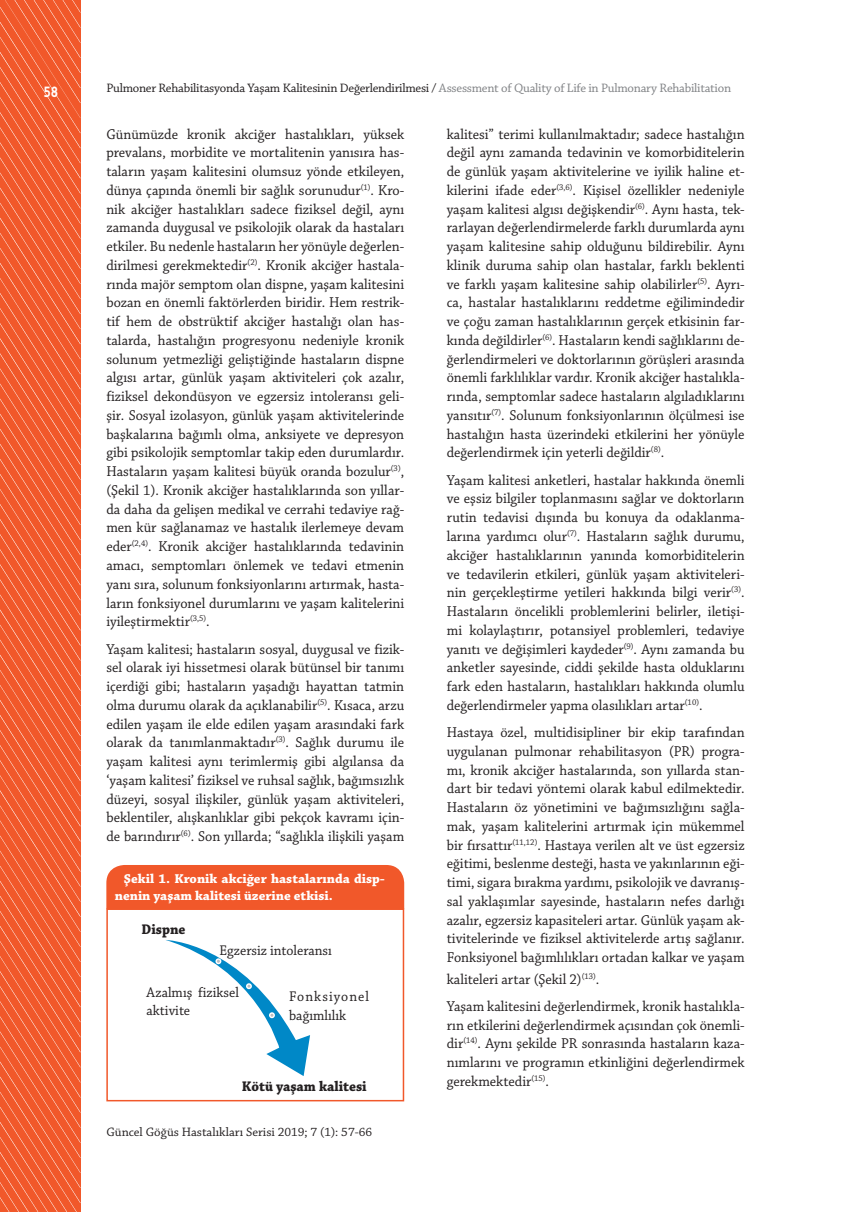
<style>
.page{position:relative;width:851px;height:1212px;background:#fff}
.page>*{position:absolute;margin:0;border:0;box-sizing:border-box;transform-origin:0 0}
.t1{font:15px/18.8px "Chaparral Pro";color:#231f20;text-align:justify;scale:.95 1}
.t2{font:700 15px "Alwyn OT";color:#fff;scale:.85 1}
.t3{font:14.7px/18.5px "Chaparral Pro";color:#231f20;scale:.95 1}
.t4{font:700 14.7px "Chaparral Pro";color:#231f20;scale:.95 1}
.t5{font:14.7px/18.5px "Chaparral Pro";letter-spacing:.055em;color:#231f20;scale:.95 1}
.t6{font:700 13.5px/16.2px "Chaparral Pro";color:#fff}
.t7{font:12.9px "Chaparral Pro";letter-spacing:-.02em;color:#231f20}
.t8{font:12.9px "Chaparral Pro";color:#231f20}
.s1{color:#808285}
</style>
<div class="page">
<svg style="left:0;top:0;width:80px;height:1212px;background:#f16136"></svg>
<svg style="left:166px;top:940px;width:144px;height:136px"></svg>
<div style="left:106px;top:865px;width:298px;height:43px;background:#f1582a"></div>
<div style="left:106px;top:908px;width:298px;height:193px;border:2px solid #f1582a"></div>
<p class="t2" style="left:43px;top:82px;width:19px">58</p>
<p class="t7" style="left:106px;top:81px;width:626px">Pulmoner Rehabilitasyonda Yaşam Kalitesinin Değerlendirilmesi / <span class="s1">Assessment of Quality of Life in Pulmonary Rehabilitation</span></p>
<p class="t1" style="left:106px;top:125px;width:315px">Günümüzde kronik akciğer hastalıkları, yüksek prevalans, morbidite ve mortalitenin yanısıra has&shy;taların yaşam kalitesini olumsuz yönde etkileyen, dünya çapında önemli bir sağlık sorunudur<sup>(1)</sup>. Kro&shy;nik akciğer hastalıkları sadece fiziksel değil, aynı zamanda duygusal ve psikolojik olarak da hastaları etkiler. Bu nedenle hastaların her yönüyle değerlen&shy;dirilmesi gerekmektedir<sup>(2)</sup>. Kronik akciğer hastala&shy;rında majör semptom olan dispne, yaşam kalitesini bozan en önemli faktörlerden biridir. Hem restrik&shy;tif hem de obstrüktif akciğer hastalığı olan has&shy;talarda, hastalığın progresyonu nedeniyle kronik solunum yetmezliği geliştiğinde hastaların dispne algısı artar, günlük yaşam aktiviteleri çok azalır, fiziksel dekondüsyon ve egzersiz intoleransı geli&shy;şir. Sosyal izolasyon, günlük yaşam aktivitelerinde başkalarına bağımlı olma, anksiyete ve depresyon gibi psikolojik semptomlar takip eden durumlardır.<br>Hastaların yaşam kalitesi büyük oranda bozulur<sup>(3)</sup>, (Şekil 1). Kronik akciğer hastalıklarında son yıllar&shy;da daha da gelişen medikal ve cerrahi tedaviye rağ&shy;men kür sağlanamaz ve hastalık ilerlemeye devam eder<sup>(2,4)</sup>. Kronik akciğer hastalıklarında tedavinin amacı, semptomları önlemek ve tedavi etmenin yanı sıra, solunum fonksiyonlarını artırmak, hasta&shy;ların fonksiyonel durumlarını ve yaşam kalitelerini iyileştirmektir<sup>(3,5)</sup>.</p>
<p class="t1" style="left:106px;top:640px;width:315px">Yaşam kalitesi; hastaların sosyal, duygusal ve fizik&shy;sel olarak iyi hissetmesi olarak bütünsel bir tanımı içerdiği gibi; hastaların yaşadığı hayattan tatmin olma durumu olarak da açıklanabilir<sup>(5)</sup>. Kısaca, arzu edilen yaşam ile elde edilen yaşam arasındaki fark olarak da tanımlanmaktadır<sup>(3)</sup>. Sağlık durumu ile yaşam kalitesi aynı terimlermiş gibi algılansa da ‘yaşam kalitesi’ fiziksel ve ruhsal sağlık, bağımsızlık düzeyi, sosyal ilişkiler, günlük yaşam aktiviteleri, beklentiler, alışkanlıklar gibi pekçok kavramı için&shy;de barındırır<sup>(6)</sup>. Son yıllarda; “sağlıkla ilişkili yaşam</p>
<p class="t1" style="left:446px;top:125px;width:315px">kalitesi” terimi kullanılmaktadır; sadece hastalığın değil aynı zamanda tedavinin ve komorbiditelerin de günlük yaşam aktivitelerine ve iyilik haline et&shy;kilerini ifade eder<sup>(3,6)</sup>. Kişisel özellikler nedeniyle yaşam kalitesi algısı değişkendir<sup>(6)</sup>. Aynı hasta, tek&shy;rarlayan değerlendirmelerde farklı durumlarda aynı yaşam kalitesine sahip olduğunu bildirebilir. Aynı klinik duruma sahip olan hastalar, farklı beklenti ve farklı yaşam kalitesine sahip olabilirler<sup>(5)</sup>. Ayrı&shy;ca, hastalar hastalıklarını reddetme eğilimindedir ve çoğu zaman hastalıklarının gerçek etkisinin far&shy;kında değildirler<sup>(6)</sup>. Hastaların kendi sağlıklarını de&shy;ğerlendirmeleri ve doktorlarının görüşleri arasında önemli farklılıklar vardır. Kronik akciğer hastalıkla&shy;rında, semptomlar sadece hastaların algıladıklarını yansıtır<sup>(7)</sup>. Solunum fonksiyonlarının ölçülmesi ise hastalığın hasta üzerindeki etkilerini her yönüyle değerlendirmek için yeterli değildir<sup>(8)</sup>.</p>
<p class="t1" style="left:446px;top:471px;width:315px">Yaşam kalitesi anketleri, hastalar hakkında önemli ve eşsiz bilgiler toplanmasını sağlar ve doktorların rutin tedavisi dışında bu konuya da odaklanma&shy;larına yardımcı olur<sup>(7)</sup>. Hastaların sağlık durumu, akciğer hastalıklarının yanında komorbiditelerin ve tedavilerin etkileri, günlük yaşam aktiviteleri&shy;nin gerçekleştirme yetileri hakkında bilgi verir<sup>(3)</sup>.<br>Hastaların öncelikli problemlerini belirler, iletişi&shy;mi kolaylaştırır, potansiyel problemleri, tedaviye yanıtı ve değişimleri kaydeder<sup>(9)</sup>. Aynı zamanda bu anketler sayesinde, ciddi şekilde hasta olduklarını fark eden hastaların, hastalıkları hakkında olumlu değerlendirmeler yapma olasılıkları artar<sup>(10)</sup>.</p>
<p class="t1" style="left:446px;top:723px;width:315px">Hastaya özel, multidisipliner bir ekip tarafından uygulanan pulmonar rehabilitasyon (PR) progra&shy;mı, kronik akciğer hastalarında, son yıllarda stan&shy;dart bir tedavi yöntemi olarak kabul edilmektedir.<br>Hastaların öz yönetimini ve bağımsızlığını sağla&shy;mak, yaşam kalitelerini artırmak için mükemmel bir fırsattır<sup>(11,12)</sup>. Hastaya verilen alt ve üst egzersiz eğitimi, beslenme desteği, hasta ve yakınlarının eği&shy;timi, sigara bırakma yardımı, psikolojik ve davranış&shy;sal yaklaşımlar sayesinde, hastaların nefes darlığı azalır, egzersiz kapasiteleri artar. Günlük yaşam ak&shy;tivitelerinde ve fiziksel aktivitelerde artış sağlanır.<br>Fonksiyonel bağımlılıkları ortadan kalkar ve yaşam</p>
<p class="t1" style="left:446px;top:966px;width:315px;line-height:27.3px">kaliteleri artar (Şekil 2)<sup>(13)</sup>.<br>Yaşam kalitesini değerlendirmek, kronik hastalıkla-</p>
<p class="t1" style="left:446px;top:1016px;width:315px">rın etkilerini değerlendirmek açısından çok önemli&shy;dir<sup>(14)</sup>. Aynı şekilde PR sonrasında hastaların kaza&shy;nımlarını ve programın etkinliğini değerlendirmek gerekmektedir<sup>(15)</sup>.</p>
<p class="t6" style="left:115px;top:871px;width:271px;text-indent:9px">Şekil 1. Kronik akciğer hastalarında disp&shy;nenin yaşam kalitesi üzerine etkisi.</p>
<p class="t4" style="left:141px;top:920px;width:48px">Dispne</p>
<p class="t3" style="left:219px;top:942px;width:120px">Egzersiz intoleransı</p>
<p class="t5" style="left:289px;top:988px;width:86px">Fonksiyonel bağımlılık</p>
<p class="t3" style="left:146px;top:984px;width:99px">Azalmış fiziksel aktivite</p>
<p class="t4" style="left:242px;top:1077px;width:133px">Kötü yaşam kalitesi</p>
<p class="t8" style="left:106px;top:1125px;width:267px">Güncel Göğüs Hastalıkları Serisi 2019; 7 (1): 57-66</p>
</div>
